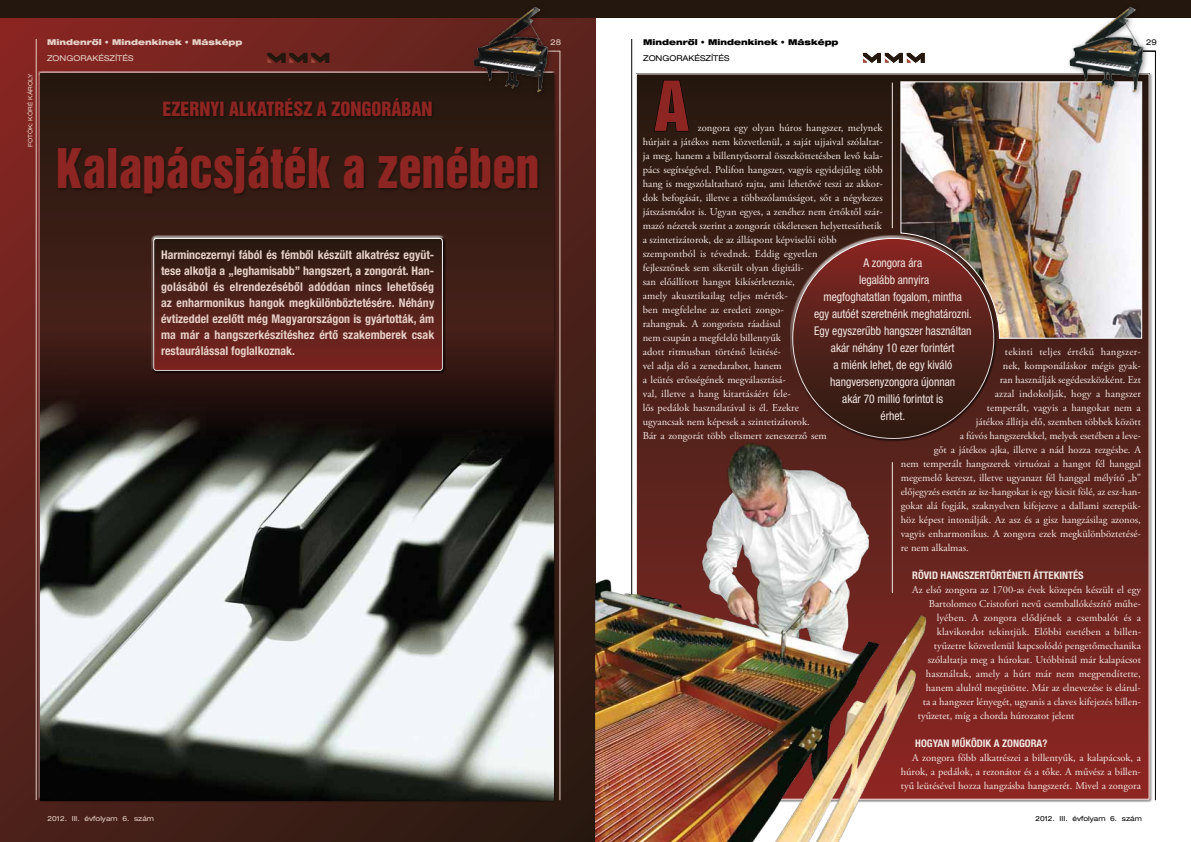
<style>
.page{position:relative;width:1191px;height:842px;background:#fff}
.page>*{position:absolute;margin:0;border:0;box-sizing:border-box;transform-origin:0 0}
.t1{font:63.1px "Helvetica Inserat H Roman";color:#8d2522}
.t2{font:50px "Helvetica Inserat H Roman";color:#8d2522;scale:.94 1}
.t3{font:18px "Helvetica Inserat H Roman";color:#8d2522}
.t4{font:700 condensed 12px/16px "Helvetica Neue LT Pro";color:#e6d0c7;text-align:justify}
.t5{font:condensed 12px/17px "Helvetica Neue LT Pro";color:#f3e7e3;text-align:center;scale:.96 1}
.t6{font:10.5px/14px "Adobe Garamond Pro";color:#f3e7e3}
.t7{font:700 condensed 10.5px "Helvetica Neue LT Pro";color:#f3e7e3}
.t8{font:10.5px "Adobe Garamond Pro";letter-spacing:.02em;color:#f3e7e3}
.t9{font:8px "Helvetica Ext H Black";color:#e6d0c7}
.t10{font:8px "Helvetica Ext H Black";color:#000}
.t11{font:8px "Helvetica Ext H";color:#e6d0c7}
.t12{font:8px "Helvetica Ext H";color:#000}
.t13{font:7px "Helvetica Ext H";color:#e6d0c7}
.t14{font:7px "Helvetica Ext H";color:#000}
.t15{font:6px "Helvetica Ext H";color:#e6d0c7}
</style>
<div class="page">
<svg style="left:0;top:17px;width:595px;height:825px;background:#57231d"></svg>
<div style="left:0;top:0;width:1191px;height:17px;background:#24170e"></div>
<div style="left:636px;top:74px;width:513px;height:725px;background:linear-gradient(to bottom,#221b11,#8c2825)"></div>
<svg style="left:267px;top:53px;width:62px;height:10px"></svg>
<svg style="left:863px;top:53px;width:61px;height:10px"></svg>
<svg style="left:40px;top:74px;width:513px;height:258px;background:#341b13"></svg>
<hr style="left:36px;top:39px;width:1px;height:761px;background:#e6d0c7">
<hr style="left:560px;top:51px;width:1px;height:749px;background:#e6d0c7">
<hr style="left:631px;top:39px;width:1px;height:761px;background:#000">
<hr style="left:1155px;top:51px;width:1px;height:749px;background:#000">
<div style="left:161px;top:97px;width:275px;height:24px;background:#22140d"></div>
<div style="left:56px;top:145px;width:485px;height:53px;background:#000;opacity:.4"></div>
<svg style="left:653px;top:79px;width:37px;height:53px;background:#24150d"></svg>
<hr style="left:892px;top:83px;width:1px;height:145px;background:#f3e7e3">
<div style="left:470px;top:3px;width:84px;height:95px;background:#25170e"></div>
<img style="left:462px;top:7px;width:122px;height:87px">
<img style="left:595px;top:440px;width:337px;height:402px">
<img style="left:900px;top:81px;width:242px;height:258px">
<div style="left:1066px;top:3px;width:83px;height:95px;background:#000;opacity:.4"></div>
<img style="left:1057px;top:3px;width:122px;height:91px">
<div style="left:790px;top:235px;width:192px;height:150px;background:#fff;opacity:.75"></div>
<div style="left:796px;top:270px;width:201px;height:172px;background:#000;opacity:.75"></div>
<div style="left:792px;top:238px;width:201px;height:200px;background:linear-gradient(to bottom,#892d29,#281b11);border-radius:50%"></div>
<img style="left:40px;top:332px;width:513px;height:468px">
<div style="left:151px;top:235px;width:293px;height:136px;background:#fff;opacity:.75"></div>
<div style="left:151px;top:238px;width:295px;height:136px;background:#000;opacity:.75"></div>
<div style="left:154px;top:238px;width:288px;height:132px;background:linear-gradient(to bottom,#251b11,#7c2521);border-radius:3px"></div>
<div style="left:153px;top:238px;width:290px;height:133px;border:1px solid #fff;border-radius:3px"></div>
<p class="t15" style="left:27px;top:147px;width:75px;rotate:-90deg">FOTÓK: KÓRÉ KÁROLY</p>
<p class="t9" style="left:47px;top:38px;width:197px">Mindenrôl • Mindenkinek • Másképp</p>
<p class="t11" style="left:47px;top:54px;width:88px">ZONGORAKÉSZÍTÉS</p>
<p class="t11" style="left:550px;top:38px;width:12px">28</p>
<h3 class="t3" style="left:162px;top:99px;width:271px">EZERNYI ALKATRÉSZ A ZONGORÁBAN</h3>
<h2 class="t2" style="left:56px;top:139px;width:515px">KALAPÁCSJÁTÉK A ZENÉBEN</h2>
<p class="t4" style="left:161px;top:247px;width:275px">Harmincezernyi fából és fémből készült alkatrész együt&shy;tese alkotja a „leghamisabb” hangszert, a zongorát. Han&shy;golásából és elrendezéséből adódóan nincs lehetőség az enharmonikus hangok megkülönböztetésére. Néhány évtizeddel ezelőtt még Magyarországon is gyártották, ám ma már a hangszerkészítéshez értő szakemberek csak restaurálással foglalkoznak.</p>
<p class="t10" style="left:643px;top:38px;width:197px">Mindenrôl • Mindenkinek • Másképp</p>
<p class="t12" style="left:1146px;top:38px;width:12px">29</p>
<p class="t12" style="left:643px;top:54px;width:88px">ZONGORAKÉSZÍTÉS</p>
<h1 class="t1" style="left:654px;top:69px;width:36px">A</h1>
<p class="t6" style="left:643px;top:121px;width:242px;text-indent:55px">zongora egy olyan húros hangszer, melynek húrjait a játékos nem közvetlenül, a saját ujjaival szólaltat&shy;ja meg, hanem a billentyűsorral összeköttetésben levő kala&shy;pács segítségével. Polifon hangszer, vagyis egyidejűleg több hang is megszólaltatható rajta, ami lehetővé teszi az akkor&shy;dok befogását, illetve a többszólamúságot, sőt a négykezes játszásmódot is. Ugyan egyes, a zenéhez nem értőktől szár&shy;mazó nézetek szerint a zongorát tökéletesen helyettesíthetik a szintetizátorok, de az álláspont képviselői több szempontból is tévednek. Eddig egyetlen<br>fejlesztőnek sem sikerült olyan digitáli-<br>san előállított hangot kikísérleteznie,<br>amely akusztikailag teljes mérték-<br>ben megfelelne az eredeti zongo-<br>rahangnak. A zongorista ráadásul<br>nem csupán a megfelelő billentyűk<br>adott ritmusban történő leütésé-<br>vel adja elő a zenedarabot, hanem<br>a leütés erősségének megválasztásá-<br>val, illetve a hang kitartásáért fele-<br>lős pedálok használatával is él. Ezekre<br>ugyancsak nem képesek a szintetizátorok.<br>Bár a zongorát több elismert zeneszerző sem</p>
<p class="t5" style="left:814px;top:254px;width:166px">A zongora ára<br>legalább annyira<br>megfoghatatlan fogalom, mintha<br>egy autóét szeretnénk meghatározni.<br>Egy egyszerűbb hangszer használtan akár néhány 10 ezer forintért<br>a miénk lehet, de egy kiváló hangversenyzongora újonnan<br>akár 70 millió forintot is<br>érhet.</p>
<p class="t8" style="left:1005px;top:345px;width:137px">tekinti teljes értékű hangszer-</p>
<p class="t6" style="left:1003px;top:359px;width:139px">nek, komponáláskor mégis gyak-</p>
<p class="t6" style="left:1000px;top:373px;width:142px">ran használják segédeszközként. Ezt</p>
<p class="t6" style="left:995px;top:387px;width:147px">azzal indokolják, hogy a hangszer</p>
<p class="t6" style="left:987px;top:401px;width:155px">temperált, vagyis a hangokat nem a</p>
<p class="t6" style="left:976px;top:415px;width:166px">játékos állítja elő, szemben többek között</p>
<p class="t6" style="left:960px;top:429px;width:182px">a fúvós hangszerekkel, melyek esetében a leve-</p>
<p class="t6" style="left:934px;top:443px;width:209px">gőt a játékos ajka, illetve a nád hozza rezgésbe. A</p>
<p class="t6" style="left:901px;top:457px;width:242px">nem temperált hangszerek virtuózai a hangot fél hanggal</p>
<p class="t6" style="left:901px;top:471px;width:241px">megemelő kereszt, illetve ugyanazt fél hanggal mélyítő „b”</p>
<p class="t6" style="left:901px;top:485px;width:241px">előjegyzés esetén az isz-hangokat is egy kicsit fölé, az esz-han-</p>
<p class="t6" style="left:901px;top:499px;width:241px">gokat alá fogják, szaknyelven kifejezve a dallami szerepük-</p>
<p class="t6" style="left:901px;top:513px;width:241px">höz képest intonálják. Az asz és a gisz hangzásilag azonos,</p>
<p class="t6" style="left:901px;top:527px;width:242px">vagyis enharmonikus. A zongora ezek megkülönböztetésé-</p>
<p class="t6" style="left:901px;top:541px;width:69px">re nem alkalmas.</p>
<p class="t7" style="left:912px;top:569px;width:173px">Rövid hangszertörténeti áttekintés</p>
<p class="t6" style="left:912px;top:583px;width:230px">Az első zongora az 1700-as évek közepén készült el egy</p>
<p class="t6" style="left:929px;top:597px;width:213px">Bartolomeo Cristofori nevű csemballókészítő műhe-</p>
<p class="t6" style="left:937px;top:611px;width:206px">lyében. A zongora elődjének a csembalót és a</p>
<p class="t6" style="left:937px;top:625px;width:206px">klavikordot tekintjük. Előbbi esetében a billen-</p>
<p class="t6" style="left:934px;top:639px;width:209px">tyűzetre közvetlenül kapcsolódó pengetőmechanika</p>
<p class="t6" style="left:928px;top:653px;width:214px">szólaltatja meg a húrokat. Utóbbinál már kalapácsot</p>
<p class="t6" style="left:926px;top:667px;width:216px">használtak, amely a húrt már nem megpendítette,</p>
<p class="t6" style="left:926px;top:681px;width:217px">hanem alulról megütötte. Már az elnevezése is elárul-</p>
<p class="t6" style="left:923px;top:695px;width:220px">ta a hangszer lényegét, ugyanis a claves kifejezés billen-</p>
<p class="t6" style="left:918px;top:709px;width:158px">tyűzetet, míg a chorda húrozatot jelent</p>
<p class="t7" style="left:915px;top:737px;width:134px">Hogyan működik a zongora?</p>
<p class="t6" style="left:901px;top:751px;width:241px;text-align:justify;text-indent:11px">A zongora főbb alkatrészei a billentyűk, a kalapácsok, a húrok, a pedálok, a rezonátor és a tőke. A művész a billen&shy;tyű leütésével hozza hangzásba hangszerét. Mivel a zongora</p>
<p class="t13" style="left:48px;top:815px;width:108px">2012. III. ÉVFOLYAM 6. SZÁM</p>
<p class="t14" style="left:1035px;top:815px;width:108px">2012. III. ÉVFOLYAM 6. SZÁM</p>
</div>
